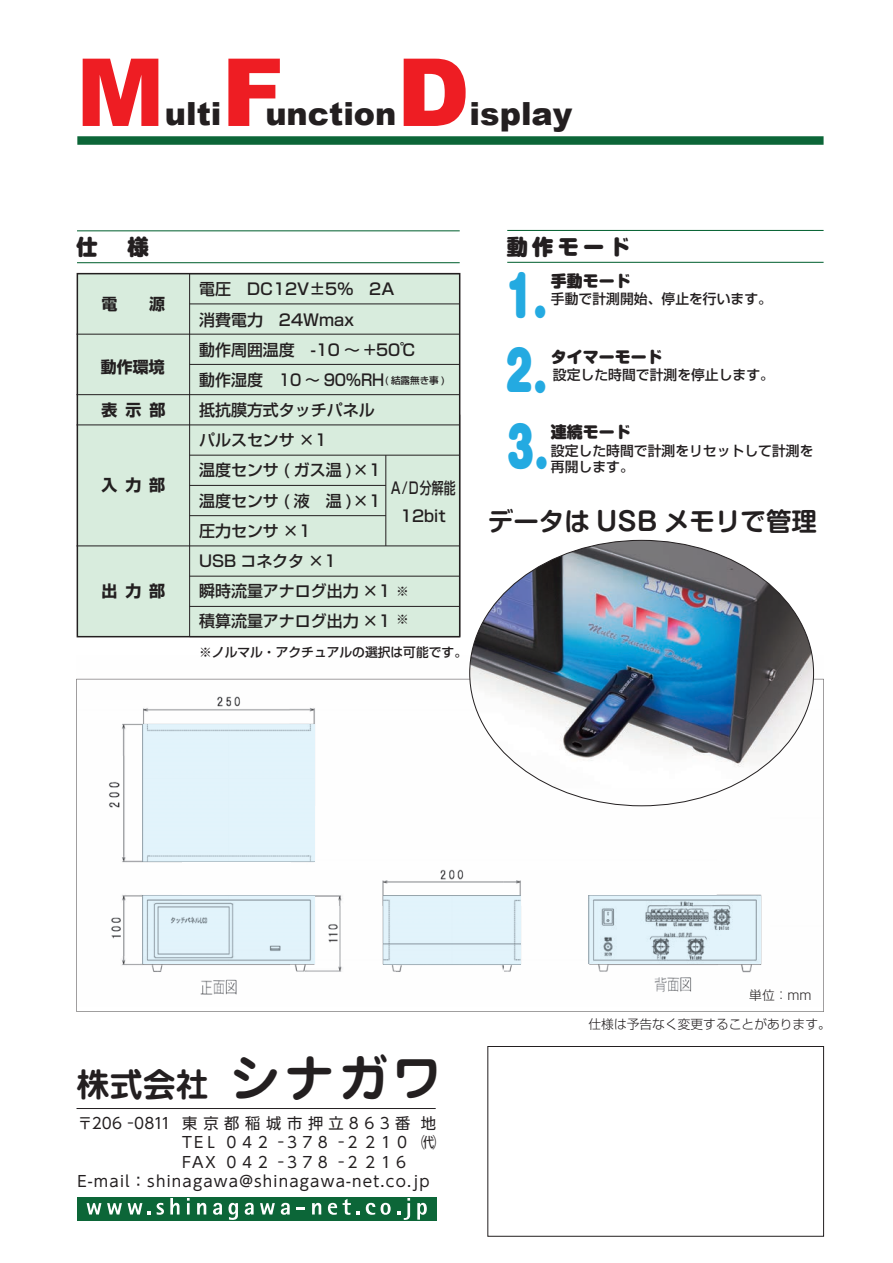
<style>
.page{position:relative;width:893px;height:1263px;background:#fff}
.page>*{position:absolute;margin:0;border:0;box-sizing:border-box;transform-origin:0 0}
.t1{font:900 94.05px "Arial";color:#ee1d23}
.t2{font:900 53.1px "Shin M Go Pro";color:#24aae1;scale:.8 1}
.t3{font:700 33.15px "Jun 501 Pro";color:#231f20}
.t4{font:900 31.95px "Arial";color:#231f20}
.t5{font:700 25.5px "Shin M Go Pro De";color:#231f20}
.t6{font:900 21.3px "Shin M Go Pro";letter-spacing:.2em;color:#231f20}
.t7{font:500 15.9px/30.2px "Shin Go Pro";color:#231f20}
.t8{font:700 15.9px "Shin Go Pro";letter-spacing:.5em;color:#231f20}
.t9{font:900 15.9px "Shin M Go Pro";color:#231f20}
.t10{font:500 15.9px/27.9px "Shin Go Pro";color:#231f20;text-align:center;scale:.75 1}
.t11{font:15.3px "UD Shin Go Pro";letter-spacing:.35em;color:#231f20}
.t12{font:15.3px "UD Shin Go Pro";letter-spacing:.08em;color:#231f20}
.t13{font:15.3px "UD Shin Go Pro";letter-spacing:.34em;color:#231f20}
.t14{font:500 13.8px "Shin Go Pro";color:#231f20}
.t15{font:300 12.75px "Shin Go Pro";color:#231f20}
.t16{font:500 12.75px/27.8px "Shin Go Pro";color:#231f20}
.s1{font-size:49.65px}
</style>
<div class="page">
<div style="left:77px;top:1197px;width:359px;height:24px;background:#0c6638"></div>
<svg style="left:87px;top:1203px;width:14px;height:11px"></svg>
<svg style="left:107px;top:1203px;width:15px;height:11px"></svg>
<svg style="left:128px;top:1203px;width:22px;height:11px"></svg>
<svg style="left:157px;top:1203px;width:7px;height:12px"></svg>
<svg style="left:170px;top:1198px;width:10px;height:16px"></svg>
<svg style="left:187px;top:1198px;width:3px;height:16px"></svg>
<svg style="left:197px;top:1203px;width:9px;height:11px"></svg>
<svg style="left:213px;top:1203px;width:9px;height:12px"></svg>
<svg style="left:229px;top:1203px;width:9px;height:17px"></svg>
<svg style="left:245px;top:1203px;width:9px;height:12px"></svg>
<svg style="left:260px;top:1203px;width:15px;height:11px"></svg>
<svg style="left:281px;top:1203px;width:9px;height:12px"></svg>
<svg style="left:296px;top:1207px;width:9px;height:2px"></svg>
<svg style="left:312px;top:1203px;width:9px;height:11px"></svg>
<svg style="left:328px;top:1203px;width:9px;height:12px"></svg>
<svg style="left:343px;top:1199px;width:17px;height:16px"></svg>
<svg style="left:366px;top:1203px;width:9px;height:12px"></svg>
<svg style="left:381px;top:1203px;width:10px;height:12px"></svg>
<svg style="left:397px;top:1198px;width:13px;height:22px"></svg>
<svg style="left:417px;top:1203px;width:10px;height:16px"></svg>
<hr style="left:77px;top:1108px;width:359px;height:1px;background:#231f20">
<div style="left:488px;top:1046px;width:336px;height:190px;border:1px solid #231f20"></div>
<svg style="left:76px;top:679px;width:748px;height:333px"></svg>
<img style="left:470px;top:540px;width:344px;height:248px">
<div style="left:76px;top:272px;width:385px;height:366px;background:#d8ecdd"></div>
<hr style="left:189px;top:274px;width:1px;height:363px;background:#231f20">
<hr style="left:459px;top:415px;width:1px;height:222px;background:#231f20">
<hr style="left:77px;top:334px;width:383px;height:1px;background:#231f20">
<hr style="left:190px;top:304px;width:270px;height:1px;background:#231f20">
<hr style="left:190px;top:273px;width:270px;height:1px;background:#231f20">
<hr style="left:190px;top:364px;width:270px;height:1px;background:#231f20">
<hr style="left:77px;top:425px;width:383px;height:1px;background:#231f20">
<hr style="left:77px;top:546px;width:383px;height:1px;background:#231f20">
<hr style="left:190px;top:576px;width:270px;height:1px;background:#231f20">
<hr style="left:77px;top:394px;width:383px;height:1px;background:#231f20">
<hr style="left:190px;top:606px;width:270px;height:1px;background:#231f20">
<hr style="left:507px;top:230px;width:317px;height:1px;background:#0c6638">
<hr style="left:507px;top:262px;width:317px;height:1px;background:#0c6638">
<hr style="left:77px;top:230px;width:383px;height:1px;background:#0c6638">
<hr style="left:77px;top:262px;width:383px;height:1px;background:#0c6638">
<div style="left:77px;top:136px;width:747px;height:9px;background:#0c6638"></div>
<img style="left:143px;top:896px;width:171px;height:68px">
<div style="left:143px;top:724px;width:171px;height:137px;background:#e2f3fb"></div>
<img style="left:383px;top:895px;width:137px;height:69px">
<img style="left:588px;top:896px;width:172px;height:68px">
<hr style="left:190px;top:485px;width:196px;height:1px;background:#231f20">
<hr style="left:190px;top:455px;width:270px;height:1px;background:#231f20">
<hr style="left:190px;top:515px;width:196px;height:1px;background:#231f20">
<hr style="left:190px;top:636px;width:270px;height:1px;background:#231f20">
<hr style="left:386px;top:455px;width:1px;height:91px;background:#231f20">
<h1 class="t1" style="left:76px;top:24px;width:90px">M</h1>
<h3 class="t4" style="left:165px;top:90px;width:58px">ulti</h3>
<h1 class="t1" style="left:221px;top:24px;width:64px">F</h1>
<h3 class="t4" style="left:265px;top:90px;width:133px">unction</h3>
<h1 class="t1" style="left:396px;top:24px;width:75px">D</h1>
<h3 class="t4" style="left:470px;top:90px;width:104px">isplay</h3>
<h3 class="t6" style="left:77px;top:230px;width:74px">仕　様</h3>
<p class="t8" style="left:101px;top:291px;width:65px">電　　源</p>
<p class="t7" style="left:199px;top:272px;width:197px">電圧　DC12V±5％　2A消費電力　24Wmax</p>
<h3 class="t6" style="left:507px;top:229px;width:125px">動作モード</h3>
<h2 class="t2" style="left:505px;top:253px;width:55px">1.</h2>
<p class="t9" style="left:551px;top:268px;width:81px">手動モード</p>
<p class="t14" style="left:551px;top:288px;width:223px">手動で計測開始、停止を行います。</p>
<p class="t8" style="left:101px;top:354px;width:65px">動作環境</p>
<p class="t7" style="left:199px;top:333px;width:248px">動作周囲温度　-10 ～ +50℃<br>動作湿度　10 ～ 90％RH<sup>(</sup> <sup>結露無き事</sup> <sup>)</sup></p>
<p class="t8" style="left:102px;top:397px;width:65px">表示部</p>
<p class="t7" style="left:199px;top:393px;width:177px">抵抗膜方式タッチパネル</p>
<p class="t8" style="left:101px;top:472px;width:65px">入力部</p>
<p class="t7" style="left:199px;top:423px;width:183px">パルスセンサ ×1<br>温度センサ ( ガス温 )×1温度センサ ( 液　温 )×1圧力センサ ×1</p>
<p class="t7" style="left:199px;top:544px;width:138px">USB コネクタ ×1</p>
<p class="t10" style="left:390px;top:472px;width:89px">Ａ/Ｄ分解能<br>12bit</p>
<p class="t8" style="left:101px;top:578px;width:65px">出力部</p>
<p class="t7" style="left:199px;top:574px;width:193px">瞬時流量アナログ出力 ×1積算流量アナログ出力 ×1</p>
<p class="t16" style="left:396px;top:576px;width:14px">※ ※</p>
<p class="t16" style="left:199px;top:637px;width:269px">※ノルマル・アクチュアルの選択は可能です。</p>
<h2 class="t2" style="left:505px;top:329px;width:55px">2.</h2>
<p class="t9" style="left:551px;top:344px;width:113px">タイマーモード</p>
<p class="t14" style="left:553px;top:363px;width:223px">設定した時間で計測を停止します。</p>
<h2 class="t2" style="left:507px;top:404px;width:55px">3.</h2>
<p class="t9" style="left:551px;top:419px;width:81px">連続モード</p>
<p class="t14" style="left:551px;top:439px;width:264px">設定した時間で計測をリセットして計測を</p>
<p class="t14" style="left:551px;top:455px;width:84px">再開します。</p>
<h3 class="t5" style="left:488px;top:501px;width:331px">データは USB メモリで管理</h3>
<h3 class="t3" style="left:77px;top:1058px;width:366px">株式会社 <span class="s1">シナガワ</span></h3>
<p class="t11" style="left:77px;top:1110px;width:360px">〒206－0811 東京都稲城市押立863番 地</p>
<p class="t11" style="left:182px;top:1130px;width:256px">TEL 042 －378 －2 210 ㈹</p>
<p class="t13" style="left:182px;top:1149px;width:226px">FAX 042 －378 －2 216</p>
<p class="t12" style="left:77px;top:1169px;width:354px">E-mail：shinagawa@shinagawa-net.co.jp</p>
<p class="t15" style="left:749px;top:985px;width:64px">単位：mm</p>
<p class="t15" style="left:588px;top:1014px;width:244px">仕様は予告なく変更することがあります。</p>
</div>
